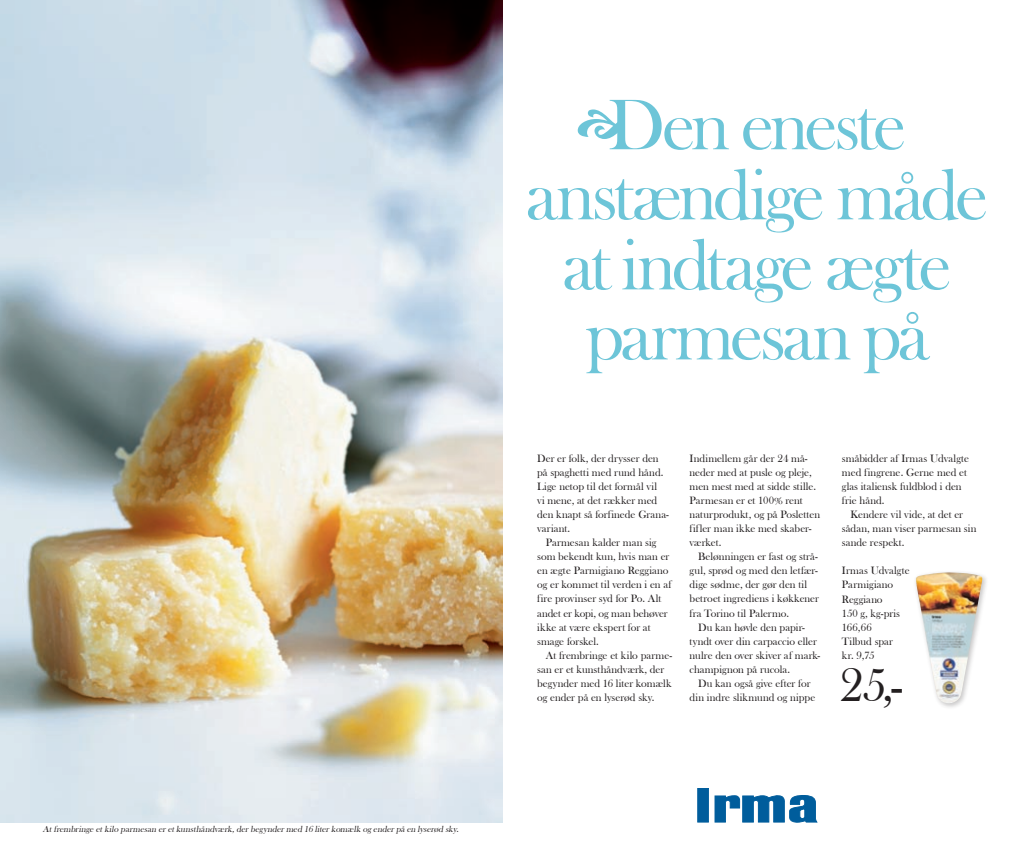
<style>
.page{position:relative;width:1010px;height:851px;background:#fff}
.page>*{position:absolute;margin:0;border:0;box-sizing:border-box;transform-origin:0 0}
.t1{font:74px/70px "Bask Old Face";letter-spacing:-.05em;color:#6dc5d8;text-align:center}
.t2{font:48px "Bask Old Face";color:#231f20}
.t3{font:11px/14px "Bask Old Face";color:#231f20}
.t4{font:italic 9px "Bask Old Face";color:#231f20}
</style>
<div class="page">
<img style="left:0;top:0;width:502px;height:822px">
<svg style="left:577px;top:109px;width:43px;height:30px"></svg>
<div style="left:911px;top:568px;width:77px;height:142px;background:#231f20;opacity:.25"></div>
<img style="left:915px;top:572px;width:66px;height:131px">
<div style="left:697px;top:788px;width:11px;height:33px;background:#005d9c"></div>
<div style="left:697px;top:788px;width:11px;height:34px;border:1px solid #005d9c"></div>
<svg style="left:714px;top:795px;width:102px;height:27px"></svg>
<p class="t4" style="left:43px;top:823px;width:419px">Atfrembringe etkilo parmesan eretkunsthåndværk,derbegyndermed 16 literkomælk og enderpå en lyserød sky.</p>
<h1 class="t1" style="left:525px;top:91px;width:464px">Den eneste anstændige måde at indtage ægte parmesan på</h1>
<p class="t3" style="left:537px;top:452px;width:133px">Der er folk, der drysser den på spaghetti med rund hånd.<br>Lige netop til det formål vil<br>vi mene, at det rækker med den knapt så forfinede Grana&shy;variant.</p>
<p class="t3" style="left:537px;top:536px;width:136px;text-indent:9px">Parmesan kalder man sig som bekendt kun, hvis man er en ægte Parmigiano Reggiano og er kommet til verden i en af fire provinser syd for Po. Alt andet er kopi, og man behøver ikke at være ekspert for at smage forskel.</p>
<p class="t3" style="left:537px;top:648px;width:137px;text-indent:9px">At frembringe et kilo parme&shy;san er et kunsthåndværk, der begynder med 16 liter komælk og ender på en lyserød sky.</p>
<p class="t3" style="left:689px;top:452px;width:132px">Indimellem går der 24 må&shy;neder med at pusle og pleje, men mest med at sidde stille.<br>Parme- san er et 100% rent naturprodukt, og på Posletten fifler man ikke med skaber&shy;værket.</p>
<p class="t3" style="left:689px;top:550px;width:131px;text-indent:9px">Belønningen er fast og strå&shy;gul, sprød og med den letfær&shy;dige sødme, der gør den til betroet ingrediens i køkkener fra Torino til Palermo.</p>
<p class="t3" style="left:689px;top:620px;width:132px;text-indent:9px">Du kan høvle den papir&shy;tyndt over din carpaccio eller nulre den over skiver af mark&shy;champignon på rucola.</p>
<p class="t3" style="left:689px;top:676px;width:127px;text-align:center">Du kan også give efter for din indre slikmund og nippe</p>
<p class="t3" style="left:841px;top:452px;width:129px">småbidder af Irmas Udvalgte med fingrene. Gerne med et glas italiensk fuldblod i den frie hånd.</p>
<p class="t3" style="left:841px;top:508px;width:136px;text-indent:9px">Kendere vil vide, at det er sådan, man viser parmesan sin sande respekt.</p>
<p class="t3" style="left:841px;top:564px;width:69px">Irmas Udvalgte<br>Parmigiano<br>Reggiano<br>150 g, kg-pris<br>166,66<br>Tilbud spar<br>kr. 9,75</p>
<h2 class="t2" style="left:839px;top:658px;width:65px">25,-</h2>
</div>
